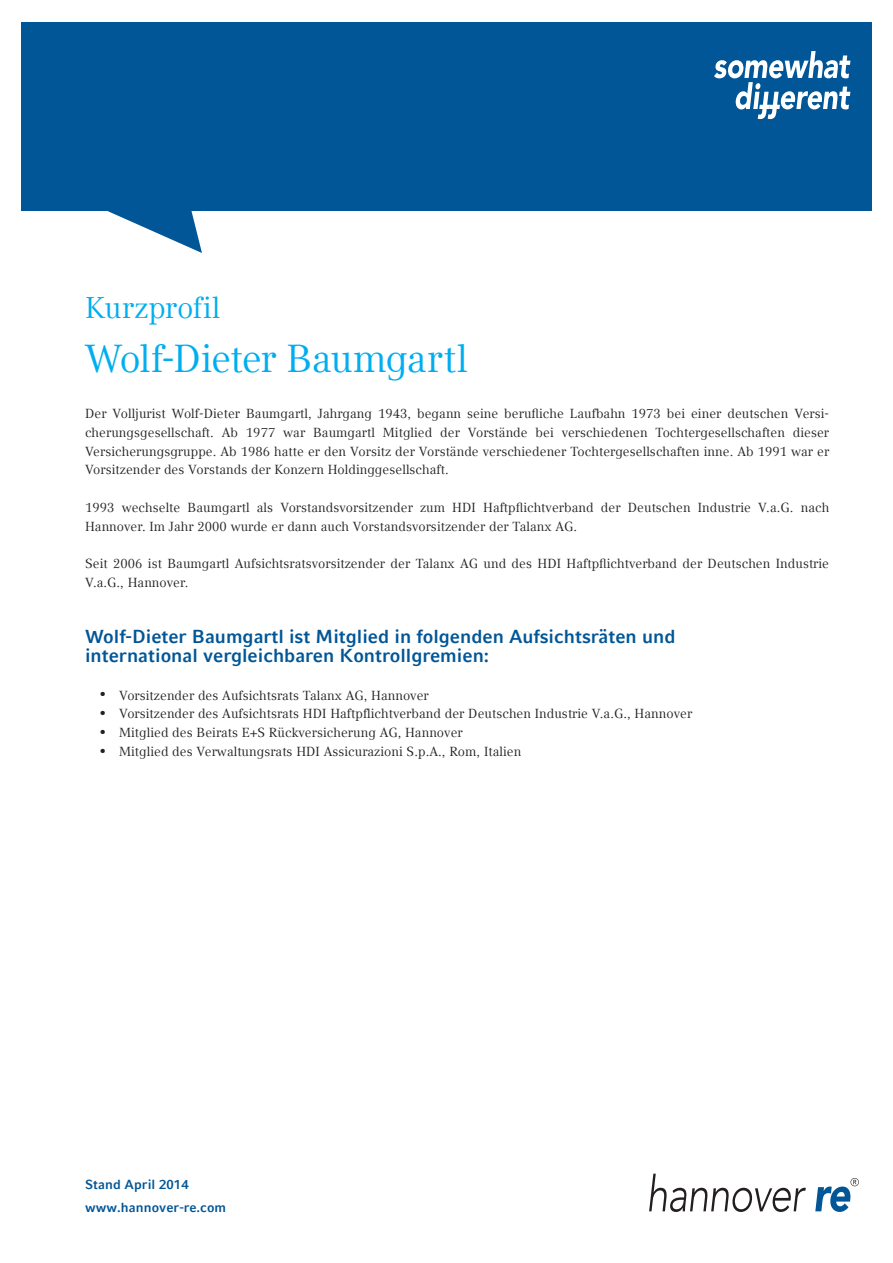
<style>
.page{position:relative;width:893px;height:1263px;background:#fff}
.page>*{position:absolute;margin:0;border:0;box-sizing:border-box;transform-origin:0 0}
.t1{font:39px "Compatil Text LT Com";letter-spacing:-.025em;color:#00aeef}
.t2{font:30px "Compatil Text LT Com";letter-spacing:.01em;color:#00aeef}
.t3{font:700 18.75px/18.8px "Compatil Fact LT Com";color:#005697}
.t4{font:13.2px/18.8px "Compatil Text LT Com";letter-spacing:.005em;color:#231f20}
.t5{font:700 13.2px/22.5px "Compatil Fact LT Com";letter-spacing:.005em;color:#005697}
.s1{font-weight:700;font-size:18px}
</style>
<div class="page">
<svg style="left:649px;top:1174px;width:157px;height:38px"></svg>
<svg style="left:815px;top:1178px;width:44px;height:34px"></svg>
<div style="left:21px;top:22px;width:851px;height:188px;background:#005697"></div>
<svg style="left:106px;top:210px;width:96px;height:43px"></svg>
<svg style="left:714px;top:51px;width:136px;height:68px"></svg>
<h2 class="t2" style="left:85px;top:290px;width:137px">Kurzprofil</h2>
<h1 class="t1" style="left:85px;top:335px;width:384px">Wolf-Dieter Baumgartl</h1>
<p class="t4" style="left:85px;top:404px;width:746px;text-align:justify">Der Volljurist Wolf-Dieter Baumgartl, Jahrgang 1943, begann seine berufliche Laufbahn 1973 bei einer deutschen Versi&shy;cherungsgesellschaft. Ab 1977 war Baumgartl Mitglied der Vorstände bei verschiedenen Tochtergesellschaften dieser Versicherungsgruppe. Ab 1986 hatte er den Vorsitz der Vorstände verschiedener Tochtergesellschaften inne. Ab 1991 war er Vorsitzender des Vorstands der Konzern Holdinggesellschaft.</p>
<p class="t4" style="left:85px;top:498px;width:746px">1993 wechselte Baumgartl als Vorstandsvorsitzender zum HDI Haftpflichtverband der Deutschen Industrie V.a.G. nach<br>Hannover. Im Jahr 2000 wurde er dann auch Vorstandsvorsitzender der Talanx AG.</p>
<p class="t4" style="left:85px;top:554px;width:746px">Seit 2006 ist Baumgartl Aufsichtsratsvorsitzender der Talanx AG und des HDI Haftpflichtverband der Deutschen Industrie<br>V.a.G., Hannover.</p>
<h3 class="t3" style="left:85px;top:627px;width:592px">Wolf-Dieter Baumgartl ist Mitglied in folgenden Aufsichtsräten und international vergleichbaren Kontrollgremien:</h3>
<p class="t4" style="left:98px;top:686px;width:332px"><span class="s1">•</span> Vorsitzender des Aufsichtsrats Talanx AG, Hannover</p>
<p class="t4" style="left:98px;top:704px;width:596px"><span class="s1">•</span> Vorsitzender des Aufsichtsrats HDI Haftpflichtverband der Deutschen Industrie V.a.G., Hannover</p>
<p class="t4" style="left:98px;top:723px;width:366px"><span class="s1">•</span> Mitglied des Beirats E+S Rückversicherung AG, Hannover</p>
<p class="t4" style="left:98px;top:742px;width:425px"><span class="s1">•</span> Mitglied des Verwaltungsrats HDI Assicurazioni S.p.A., Rom, Italien</p>
<p class="t5" style="left:85px;top:1174px;width:143px">Stand April 2014 www.hannover-re.com</p>
</div>
